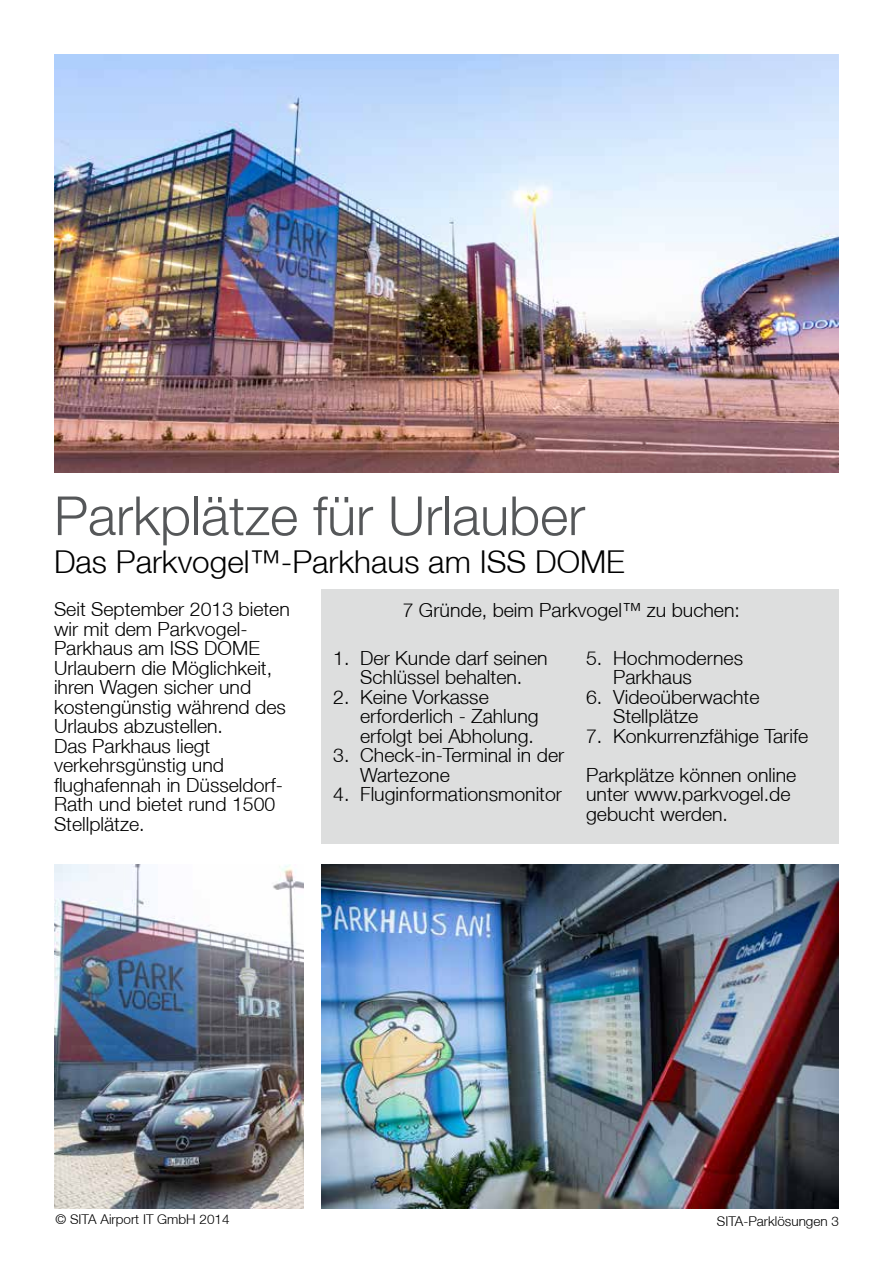
<style>
.page{position:relative;width:893px;height:1263px;background:#fff}
.page>*{position:absolute;margin:0;border:0;box-sizing:border-box;transform-origin:0 0}
.t1{font:300 54px "Helvetica Neue";color:#555759}
.t2{font:300 31.5px "Helvetica Neue";color:#000}
.t3{font:300 19.5px/19.5px "Helvetica Neue";color:#000}
.t4{font:300 13.5px "Helvetica Neue";color:#000}
</style>
<div class="page">
<div style="left:322px;top:589px;width:517px;height:254px;background:#dddede"></div>
<img style="left:54px;top:54px;width:785px;height:418px">
<img style="left:54px;top:864px;width:250px;height:345px">
<img style="left:322px;top:864px;width:517px;height:345px">
<h1 class="t1" style="left:54px;top:483px;width:533px">Parkplätze für Urlauber</h1>
<h2 class="t2" style="left:54px;top:542px;width:572px">Das Parkvogel™-Parkhaus am ISS DOME</h2>
<p class="t3" style="left:403px;top:600px;width:339px">7 Gründe, beim Parkvogel™ zu buchen:</p>
<p class="t3" style="left:54px;top:599px;width:237px">Seit September 2013 bieten wir mit dem Parkvogel-<br>Parkhaus am ISS DOME<br>Urlaubern die Möglichkeit, ihren Wagen sicher und kostengünstig während des<br>Urlaubs abzustellen.<br>Das Parkhaus liegt verkehrsgünstig und flughafennah in Düsseldorf-<br>Rath und bietet rund 1500<br>Stellplätze.</p>
<p class="t3" style="left:333px;top:647px;width:216px;text-align:center">1. Der Kunde darf seinen<br>Schlüssel behalten.</p>
<p class="t3" style="left:360px;top:686px;width:180px;text-indent:-27px">2. Keine Vorkasse erforderlich - Zahlung erfolgt bei Abholung.</p>
<p class="t3" style="left:360px;top:745px;width:206px;text-indent:-27px">3. Check-in-Terminal in der<br>Wartezone</p>
<p class="t3" style="left:333px;top:784px;width:230px">4. Fluginformationsmonitor</p>
<p class="t3" style="left:613px;top:647px;width:132px;text-indent:-27px">5. Hochmodernes<br>Parkhaus</p>
<p class="t3" style="left:613px;top:686px;width:148px;text-indent:-27px">6. Videoüberwachte<br>Stellplätze</p>
<p class="t3" style="left:586px;top:716px;width:224px;line-height:39px">7. Konkurrenzfähige Tarife<br>Parkplätze können online</p>
<p class="t3" style="left:586px;top:784px;width:206px">unter www.parkvogel.de gebucht werden.</p>
<p class="t4" style="left:56px;top:1211px;width:175px">© SITA Airport IT GmbH 2014</p>
<p class="t4" style="left:717px;top:1213px;width:124px">SITA-Parklösungen 3</p>
</div>
